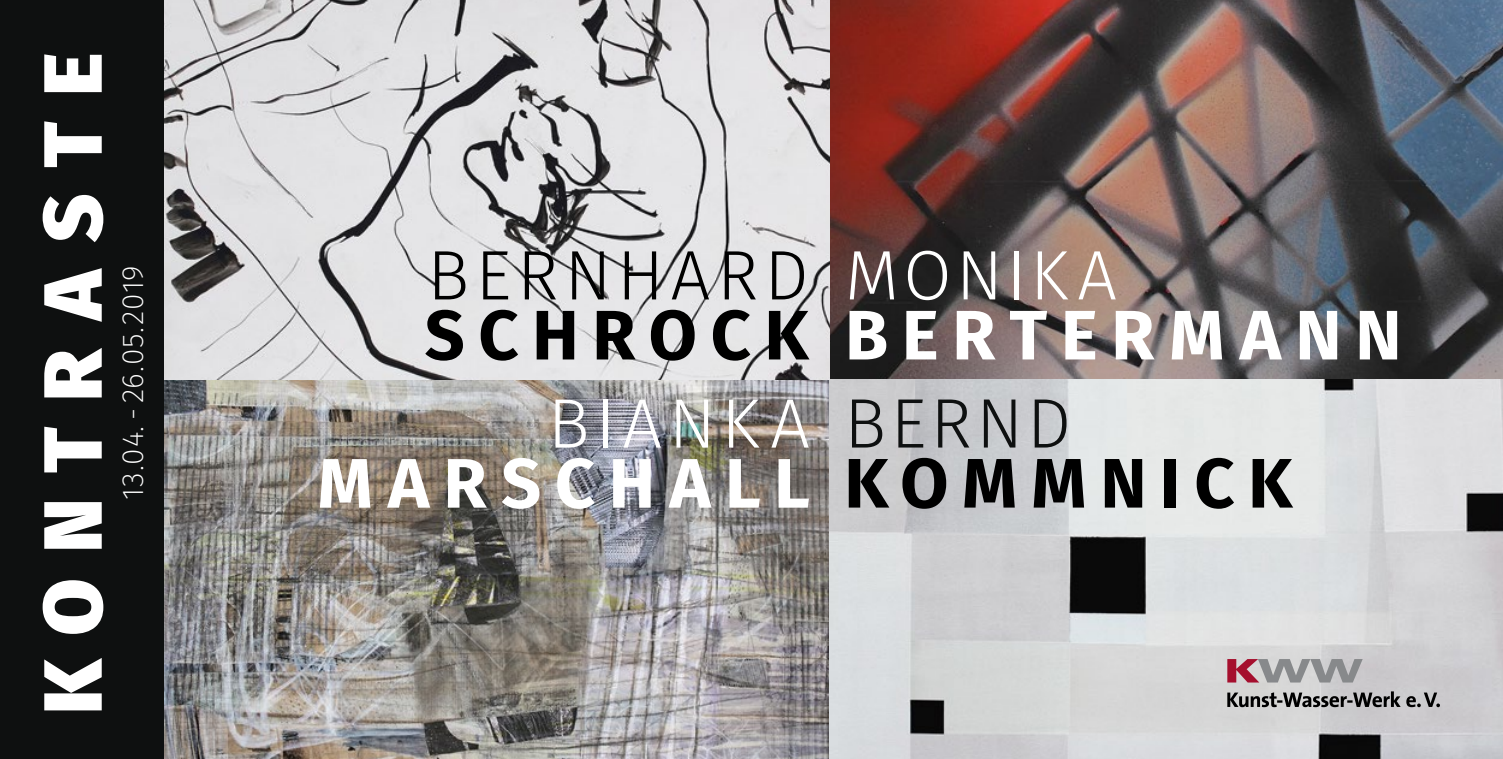
<style>
.page{position:relative;width:1503px;height:759px;background:#fff}
.page>*{position:absolute;margin:0;border:0;box-sizing:border-box;transform-origin:0 0}
.t1{font:900 82.5px "Fira Sans";letter-spacing:.31em;color:#fff}
.t2{font:700 70px "Fira Sans";letter-spacing:.2em;color:#fff}
.t3{font:700 70px "Fira Sans";letter-spacing:.19em;color:#000}
.t4{font:300 70px "Fira Sans";letter-spacing:.085em;color:#fff}
.t5{font:300 70px "Fira Sans";letter-spacing:.085em;color:#000}
.t6{font:300 70px "Fira Sans";letter-spacing:.06em;color:#0e1010}
.t7{font:200 30px "Fira Sans";letter-spacing:.02em;color:#fff}
</style>
<div class="page">
<img style="left:163px;top:0;width:1339px;height:758px">
<div style="left:0;top:0;width:163px;height:758px;background:#0e1010"></div>
<svg style="left:1227px;top:691px;width:212px;height:16px"></svg>
<svg style="left:1227px;top:658px;width:135px;height:24px"></svg>
<p class="t1" style="left:-1px;top:713px;width:662px;rotate:-90deg">KONTRASTE</p>
<p class="t7" style="left:112px;top:499px;width:236px;rotate:-90deg">13.04. - 26.05.2019</p>
<p class="t5" style="left:427px;top:225px;width:383px">BERNHARD</p>
<p class="t3" style="left:424px;top:276px;width:385px">SCHROCK</p>
<p class="t4" style="left:547px;top:373px;width:264px">BIANKA</p>
<p class="t2" style="left:317px;top:424px;width:494px">MARSCHALL</p>
<p class="t4" style="left:845px;top:225px;width:273px">MONIKA</p>
<p class="t2" style="left:845px;top:276px;width:558px">BERTERMANN</p>
<p class="t6" style="left:844px;top:373px;width:228px">BERND</p>
<p class="t3" style="left:844px;top:424px;width:450px">KOMMNICK</p>
</div>
